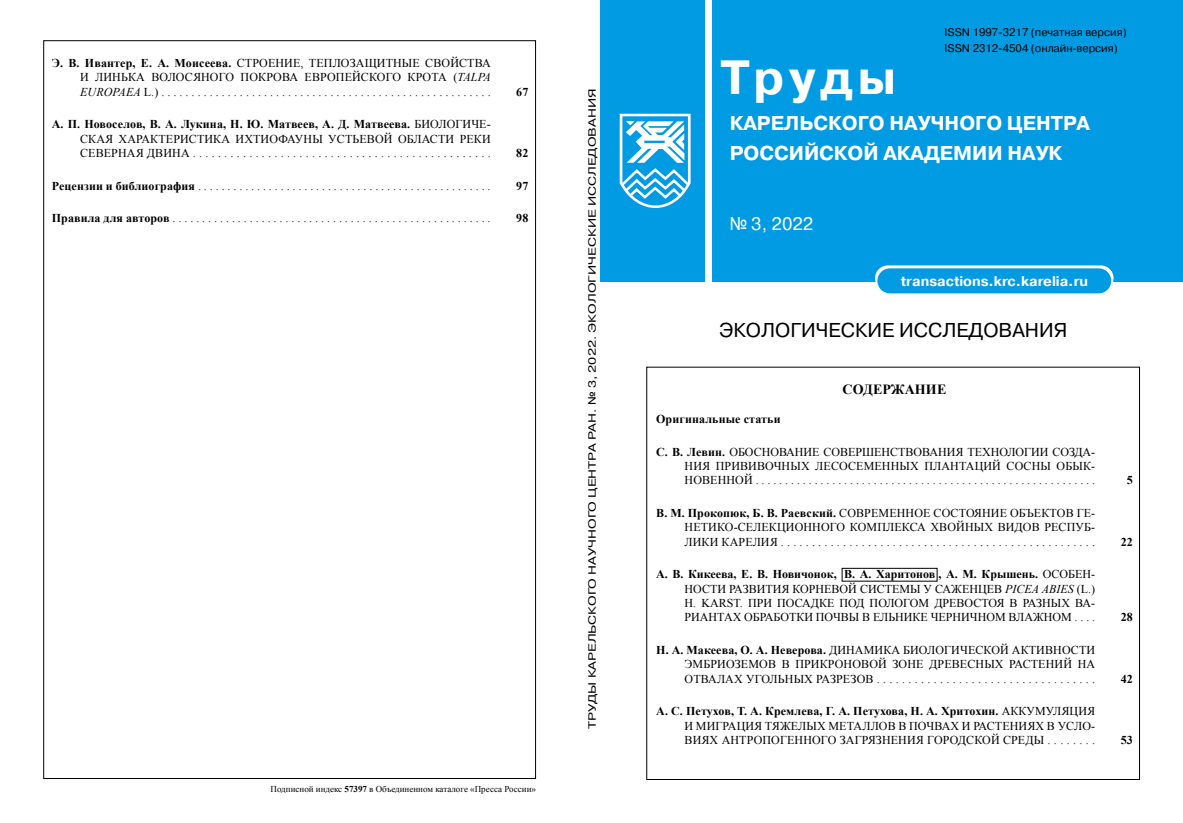
<style>
.page{position:relative;width:1183px;height:823px;background:#fff}
.page>*{position:absolute;margin:0;border:0;box-sizing:border-box;transform-origin:0 0}
.t1{font:700 48px "Pragmatica C";letter-spacing:.1em;color:#fff}
.t2{font:700 20px/30px "Pragmatica C";color:#fff}
.t3{font:20px "Pragmatica C";color:#000}
.t4{font:18px "Pragmatica C";color:#fff}
.t5{font:700 14px "Pragmatica C";color:#fff}
.t6{font:700 14px "Times New Roman";letter-spacing:.01em;color:#000}
.t7{font:12px/14.4px "Times New Roman";letter-spacing:.01em;color:#000;text-align:justify}
.t8{font:700 12px "Times New Roman";letter-spacing:.01em;color:#000}
.t9{font:11px/16px "Pragmatica C";color:#000}
.t10{font:10.5px "Pragmatica C";color:#000;scale:1.33 1}
.t11{font:9px "Times New Roman";color:#000}
.s1{font-weight:700}
.s2{font-style:italic}
.s3{font-family:"Arial"}
</style>
<div class="page">
<div style="left:600px;top:0;width:104px;height:281px;background:#009be3"></div>
<div style="left:712px;top:0;width:470px;height:281px;background:#009be3"></div>
<svg style="left:874px;top:265px;width:239px;height:28px"></svg>
<svg style="left:619px;top:114px;width:71px;height:94px"></svg>
<svg style="left:841px;top:567px;width:96px;height:14px"></svg>
<p class="t7" style="left:80px;top:56px;width:412px;text-indent:-28px"><span class="s1">Э. В. Ивантер, Е. А. Моисеева.</span> СТРОЕНИЕ, ТЕПЛОЗАЩИТНЫЕ СВОЙСТВА И ЛИНЬКА ВОЛОСЯНОГО ПОКРОВА ЕВРОПЕЙСКОГО КРОТА (<span class="s2">TALPA EUROPAEA</span> L.) . . . . . . . . . . . . . . . . . . . . . . . . . . . . . . . . . . . . . . . . . . . . . . . . . . . . . . .</p>
<p class="t7" style="left:80px;top:117px;width:412px;text-indent:-28px"><span class="s1">А. П. Новоселов, В. А. Лукина, Н. Ю. Матвеев, А. Д. Матвеева.</span> БИОЛОГИЧЕ-СКАЯ ХАРАКТЕРИСТИКА ИХТИОФАУНЫ УСТЬЕВОЙ ОБЛАСТИ РЕКИ СЕВЕРНАЯ ДВИНА . . . . . . . . . . . . . . . . . . . . . . . . . . . . . . . . . . . . . . . . . . . . . . . .</p>
<p class="t8" style="left:516px;top:83px;width:14px">67</p>
<p class="t8" style="left:516px;top:145px;width:14px">82</p>
<p class="t7" style="left:52px;top:178px;width:440px"><span class="s1">Рецензии и библиография</span> . . . . . . . . . . . . . . . . . . . . . . . . . . . . . . . . . . . . . . . . . . . . . . . . . .</p>
<p class="t8" style="left:516px;top:177px;width:14px">97</p>
<p class="t7" style="left:52px;top:210px;width:440px"><span class="s1">Правила для авторов</span> . . . . . . . . . . . . . . . . . . . . . . . . . . . . . . . . . . . . . . . . . . . . . . . . . . . . . .</p>
<p class="t8" style="left:516px;top:209px;width:14px">98</p>
<p class="t11" style="left:270px;top:782px;width:267px">Подписной индекс <span class="s1">57397</span> в Объединенном каталоге «Пресса России»</p>
<p class="t10" style="left:586px;top:728px;width:482px;rotate:-90deg">ТРУДЫ КАРЕЛЬСКОГО НАУЧНОГО ЦЕНТРА РАН. <span class="s3">№</span> 3, 2022. ЭКОЛОГИЧЕСКИЕ ИССЛЕДОВАНИЯ</p>
<h1 class="t1" style="left:720px;top:51px;width:177px">Труды</h1>
<p class="t9" style="left:944px;top:24px;width:183px">ISSN 1997-3217 (печатная версия)<br>ISSN 2312-4504 (онлайн<span class="s3">-</span>версия)</p>
<h2 class="t2" style="left:729px;top:108px;width:361px">КАРЕЛЬСКОГО НАУЧНОГО ЦЕНТРА<br>РОССИЙСКОЙ АКАДЕМИИ НАУК</h2>
<h3 class="t4" style="left:729px;top:213px;width:85px"><span class="s3">№</span> 3, 2022</h3>
<p class="t5" style="left:900px;top:273px;width:189px">transactions.krc.karelia.ru</p>
<h2 class="t3" style="left:718px;top:318px;width:349px">ЭКОЛОГИЧЕСКИЕ ИССЛЕДОВАНИЯ</h2>
<p class="t6" style="left:842px;top:379px;width:105px">СОДЕРЖАНИЕ</p>
<p class="t8" style="left:656px;top:410px;width:126px">Оригинальные статьи</p>
<p class="t7" style="left:684px;top:444px;width:412px;text-indent:-28px"><span class="s1">С. В. Левин.</span> ОБОСНОВАНИЕ СОВЕРШЕНСТВОВАНИЯ ТЕХНОЛОГИИ СОЗДА-НИЯ ПРИВИВОЧНЫХ ЛЕСОСЕМЕННЫХ ПЛАНТАЦИЙ СОСНЫ ОБЫК-НОВЕННОЙ . . . . . . . . . . . . . . . . . . . . . . . . . . . . . . . . . . . . . . . . . . . . . . . . . . . . . . . . . .</p>
<p class="t7" style="left:684px;top:505px;width:412px;text-indent:-28px"><span class="s1">В. М. Прокопюк, Б. В. Раевский.</span> СОВРЕМЕННОЕ СОСТОЯНИЕ ОБЪЕКТОВ ГЕ-НЕТИКО-СЕЛЕКЦИОННОГО КОМПЛЕКСА ХВОЙНЫХ ВИДОВ РЕСПУБ-ЛИКИ КАРЕЛИЯ . . . . . . . . . . . . . . . . . . . . . . . . . . . . . . . . . . . . . . . . . . . . . . . . . . .</p>
<p class="t7" style="left:684px;top:566px;width:412px;text-indent:-28px"><span class="s1">А. В. Кикеева, Е. В. Новичонок, В. А. Харитонов , А. М. Крышень.</span> ОСОБЕН-НОСТИ РАЗВИТИЯ КОРНЕВОЙ СИСТЕМЫ У САЖЕНЦЕВ <span class="s2">PICEA ABIES</span> (L.)<br>H. KARST. ПРИ ПОСАДКЕ ПОД ПОЛОГОМ ДРЕВОСТОЯ В РАЗНЫХ ВА-РИАНТАХ ОБРАБОТКИ ПОЧВЫ В ЕЛЬНИКЕ ЧЕРНИЧНОМ ВЛАЖНОМ . . . .</p>
<p class="t7" style="left:684px;top:642px;width:412px;text-indent:-28px"><span class="s1">Н. А. Макеева, О. А. Неверова.</span> ДИНАМИКА БИОЛОГИЧЕСКОЙ АКТИВНОСТИ ЭМБРИОЗЕМОВ В ПРИКРОНОВОЙ ЗОНЕ ДРЕВЕСНЫХ РАСТЕНИЙ НА ОТВАЛАХ УГОЛЬНЫХ РАЗРЕЗОВ . . . . . . . . . . . . . . . . . . . . . . . . . . . . . . . . . . .</p>
<p class="t7" style="left:684px;top:703px;width:412px;text-indent:-28px"><span class="s1">А. С. Петухов, Т. А. Кремлева, Г. А. Петухова, Н. А. Хритохин.</span> АККУМУЛЯЦИЯ И МИГРАЦИЯ ТЯЖЕЛЫХ МЕТАЛЛОВ В ПОЧВАХ И РАСТЕНИЯХ В УСЛО-ВИЯХ АНТРОПОГЕННОГО ЗАГРЯЗНЕНИЯ ГОРОДСКОЙ СРЕДЫ . . . . . . . .</p>
<p class="t8" style="left:1126px;top:472px;width:7px">5</p>
<p class="t8" style="left:1120px;top:533px;width:14px">22</p>
<p class="t8" style="left:1120px;top:608px;width:14px">28</p>
<p class="t8" style="left:1120px;top:670px;width:14px">42</p>
<p class="t8" style="left:1120px;top:731px;width:14px">53</p>
</div>
